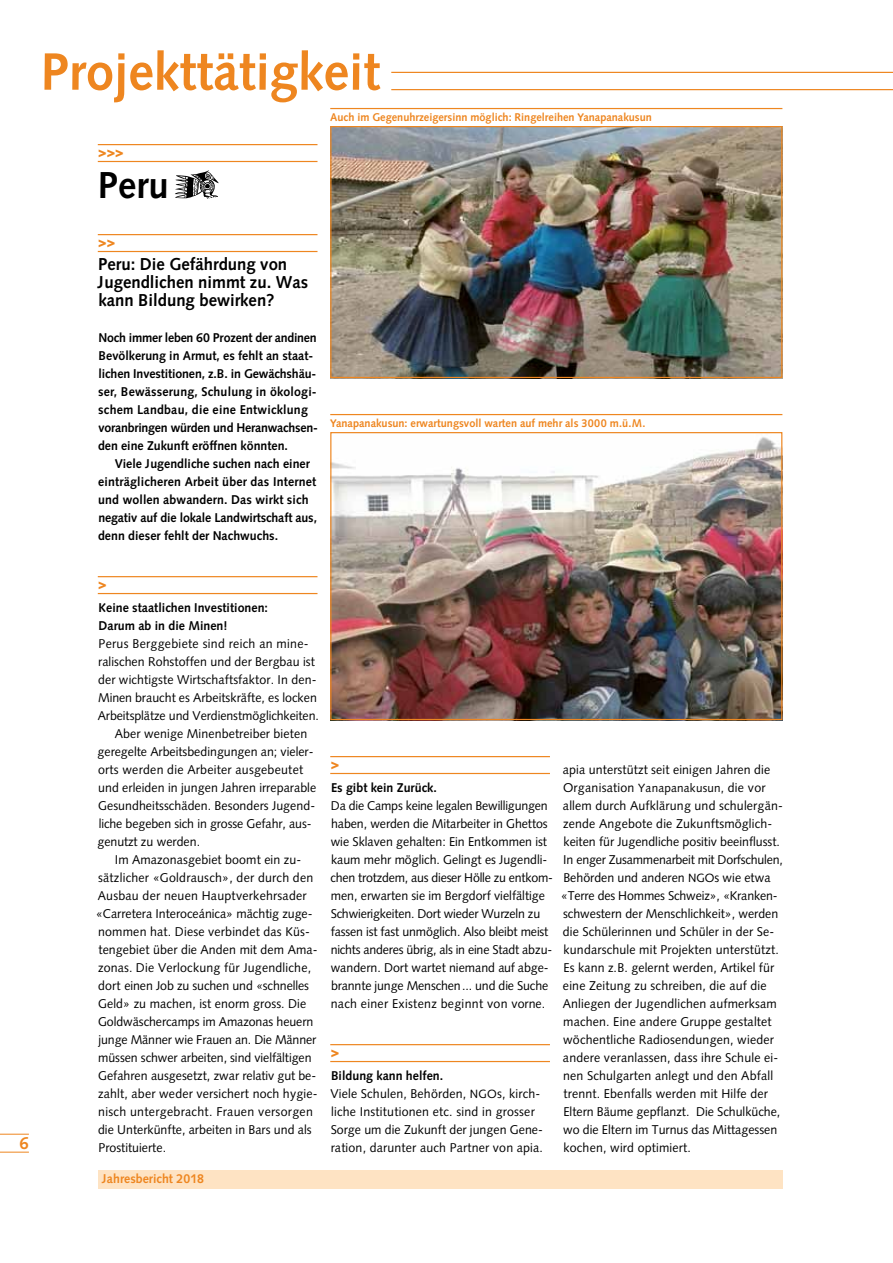
<style>
.page{position:relative;width:893px;height:1263px;background:#fff}
.page>*{position:absolute;margin:0;border:0;box-sizing:border-box;transform-origin:0 0}
.t1{font:700 52.5px "Syntax";color:#ee8620}
.t2{font:700 37.5px "Syntax";color:#000}
.t3{font:700 17.25px/18px "Syntax";color:#000}
.t4{font:700 17.25px "Syntax";color:#ee8620}
.t5{font:900 14.25px "Syntax";color:#ee8620}
.t6{font:12.75px/18px "Syntax";letter-spacing:.005em;color:#000}
.t7{font:700 12.75px/18px "Syntax";color:#000}
.t8{font:12.75px "Syntax";letter-spacing:.025em;color:#000}
.t9{font:700 12.75px "Syntax";color:#ee8620}
.t10{font:700 11.25px "Syntax";color:#ee8620}
.s1{font-weight:700}
.s2{font-size:12px}
</style>
<div class="page">
<hr style="left:391px;top:89px;width:502px;height:1px;background:#ee8620">
<hr style="left:391px;top:72px;width:502px;height:1px;background:#ee8620">
<svg style="left:0;top:1134px;width:29px;height:1px"></svg>
<svg style="left:0;top:1152px;width:29px;height:1px"></svg>
<div style="left:98px;top:1170px;width:684px;height:18px;background:#fee3c3"></div>
<hr style="left:330px;top:108px;width:452px;height:1px;background:#ee8620">
<hr style="left:330px;top:414px;width:452px;height:1px;background:#ee8620">
<svg style="left:175px;top:170px;width:44px;height:29px"></svg>
<img style="left:332px;top:128px;width:448px;height:248px">
<div style="left:330px;top:126px;width:452px;height:252px;border:1px solid #ee8620"></div>
<img style="left:332px;top:437px;width:448px;height:281px">
<div style="left:330px;top:432px;width:452px;height:288px;border:1px solid #ee8620"></div>
<hr style="left:98px;top:161px;width:219px;height:1px;background:#ee8620">
<hr style="left:98px;top:144px;width:219px;height:1px;background:#ee8620">
<hr style="left:98px;top:251px;width:219px;height:1px;background:#ee8620">
<hr style="left:98px;top:234px;width:219px;height:1px;background:#ee8620">
<hr style="left:98px;top:593px;width:219px;height:1px;background:#ee8620">
<hr style="left:98px;top:576px;width:219px;height:1px;background:#ee8620">
<hr style="left:330px;top:773px;width:220px;height:1px;background:#ee8620">
<hr style="left:330px;top:756px;width:220px;height:1px;background:#ee8620">
<hr style="left:330px;top:1061px;width:220px;height:1px;background:#ee8620">
<hr style="left:330px;top:1044px;width:220px;height:1px;background:#ee8620">
<h1 class="t1" style="left:41px;top:42px;width:341px">Projekttätigkeit</h1>
<p class="t5" style="left:98px;top:143px;width:27px">&gt;&gt;&gt;</p>
<h2 class="t2" style="left:98px;top:164px;width:72px">Peru</h2>
<p class="t10" style="left:330px;top:110px;width:323px">Auch im Gegenuhrzeigersinn möglich: Ringelreihen Yanapanakusun</p>
<p class="t5" style="left:98px;top:233px;width:18px">&gt;&gt;</p>
<h3 class="t3" style="left:98px;top:255px;width:212px">Peru: Die Gefährdung von<br>Jugendlichen nimmt zu. Was kann Bildung bewirken?</h3>
<p class="t7" style="left:98px;top:329px;width:221px">Noch immer leben 60 Prozent der andinen Bevölkerung in Armut, es fehlt an staat&shy;lichen Investitionen, z.B. in Gewächshäu&shy;ser, Bewässerung, Schulung in ökologi&shy;schem Landbau, die eine Entwicklung voranbringen würden und Heranwachsen&shy;den eine Zukunft eröffnen könnten.</p>
<p class="t7" style="left:98px;top:455px;width:221px;text-indent:17px">Viele Jugendliche suchen nach einer einträglicheren Arbeit über das Internet und wollen abwandern. Das wirkt sich negativ auf die lokale Landwirtschaft aus, denn dieser fehlt der Nachwuchs.</p>
<p class="t10" style="left:330px;top:416px;width:317px">Yanapanakusun: erwartungsvoll warten auf mehr als 3000 m.ü.M.</p>
<h3 class="t4" style="left:19px;top:1133px;width:11px">6</h3>
<p class="t5" style="left:98px;top:575px;width:10px">&gt;</p>
<p class="t7" style="left:99px;top:599px;width:171px">Keine staatlichen Investitionen:<br>Darum ab in die Minen!</p>
<p class="t8" style="left:98px;top:636px;width:212px">Perus Berggebiete sind reich an mine-</p>
<p class="t6" style="left:98px;top:653px;width:218px">ralischen Rohstoffen und der Bergbau ist</p>
<p class="t6" style="left:98px;top:671px;width:220px">der wichtigste Wirtschaftsfaktor. In den-</p>
<p class="t6" style="left:98px;top:689px;width:220px">Minen braucht es Arbeitskräfte, es locken</p>
<p class="t6" style="left:98px;top:707px;width:223px">Arbeitsplätze und Verdienstmöglichkeiten.</p>
<p class="t6" style="left:115px;top:725px;width:194px">Aber wenige Minenbetreiber bieten</p>
<p class="t6" style="left:98px;top:743px;width:217px">geregelte Arbeitsbedingungen an; vieler-</p>
<p class="t6" style="left:98px;top:761px;width:207px">orts werden die Arbeiter ausgebeutet</p>
<p class="t6" style="left:98px;top:779px;width:220px">und erleiden in jungen Jahren irreparable</p>
<p class="t6" style="left:98px;top:797px;width:219px">Gesundheitsschäden. Besonders Jugend-</p>
<p class="t6" style="left:99px;top:815px;width:214px">liche begeben sich in grosse Gefahr, aus-</p>
<p class="t6" style="left:98px;top:833px;width:104px">genutzt zu werden.</p>
<p class="t6" style="left:115px;top:851px;width:188px">Im Amazonasgebiet boomt ein zu-</p>
<p class="t6" style="left:98px;top:869px;width:217px">sätzlicher «Goldrausch», der durch den</p>
<p class="t6" style="left:98px;top:887px;width:211px">Ausbau der neuen Hauptverkehrsader</p>
<p class="t6" style="left:96px;top:905px;width:218px">«Carretera Interoceánica» mächtig zuge-</p>
<p class="t6" style="left:98px;top:923px;width:213px">nommen hat. Diese verbindet das Küs-</p>
<p class="t6" style="left:98px;top:941px;width:221px">tengebiet über die Anden mit dem Ama-</p>
<p class="t6" style="left:98px;top:959px;width:215px">zonas. Die Verlockung für Jugendliche,</p>
<p class="t6" style="left:98px;top:977px;width:213px">dort einen Job zu suchen und «schnelles</p>
<p class="t6" style="left:98px;top:995px;width:210px">Geld» zu machen, ist enorm gross. Die</p>
<p class="t6" style="left:98px;top:1013px;width:217px">Goldwäschercamps im Amazonas heuern</p>
<p class="t6" style="left:99px;top:1031px;width:219px">junge Männer wie Frauen an. Die Männer</p>
<p class="t6" style="left:98px;top:1049px;width:215px">müssen schwer arbeiten, sind vielfältigen</p>
<p class="t6" style="left:98px;top:1067px;width:220px">Gefahren ausgesetzt, zwar relativ gut be-</p>
<p class="t6" style="left:98px;top:1085px;width:221px">zahlt, aber weder versichert noch hygie-</p>
<p class="t8" style="left:98px;top:1104px;width:216px">nisch untergebracht. Frauen versorgen</p>
<p class="t6" style="left:98px;top:1121px;width:215px">die Unterkünfte, arbeiten in Bars und als</p>
<p class="t6" style="left:98px;top:1139px;width:69px">Prostituierte.</p>
<p class="t9" style="left:102px;top:1171px;width:104px">Jahresbericht 2018</p>
<p class="t5" style="left:331px;top:755px;width:10px">&gt;</p>
<p class="t7" style="left:331px;top:779px;width:107px">Es gibt kein Zurück.</p>
<p class="t6" style="left:330px;top:797px;width:224px">Da die Camps keine legalen Bewilligungen haben, werden die Mitarbeiter in Ghettos wie Sklaven gehalten: Ein Entkommen ist kaum mehr möglich. Gelingt es Jugendli&shy;chen trotzdem, aus dieser Hölle zu entkom&shy;men, erwarten sie im Bergdorf vielfältige Schwierigkeiten. Dort wieder Wurzeln zu fassen ist fast unmöglich. Also bleibt meist nichts anderes übrig, als in eine Stadt abzu&shy;wandern. Dort wartet niemand auf abge&shy;brannte junge Menschen... und die Suche nach einer Existenz beginnt von vorne.</p>
<p class="t5" style="left:331px;top:1043px;width:10px">&gt;</p>
<p class="t6" style="left:330px;top:1067px;width:214px"><span class="s1">Bildung kann helfen.<br></span>Viele Schulen, Behörden, <span class="s2">NGO</span>s, kirch&shy;liche Institutionen etc. sind in grosser Sorge um die Zukunft der jungen Gene&shy;ration, darunter auch Partner von apia.</p>
<p class="t6" style="left:561px;top:761px;width:223px">apia unterstützt seit einigen Jahren die Organisation <span class="s2">Yanapanakusun,</span> die vor allem durch Aufklärung und schulergän&shy;zende Angebote die Zukunftsmöglich&shy;keiten für Jugendliche positiv beeinflusst.<br>In enger Zusammenarbeit mit Dorfschulen, Behörden und anderen <span class="s2">NGO</span>s wie etwa «Terre des Hommes Schweiz», «Kranken&shy;schwestern der Menschlichkeit», werden die Schülerinnen und Schüler in der Se&shy;kundarschule mit Projekten unterstützt.<br>Es kann z.B. gelernt werden, Artikel für eine Zeitung zu schreiben, die auf die Anliegen der Jugendlichen aufmerksam machen. Eine andere Gruppe gestaltet wöchentliche Radiosendungen, wieder andere veranlassen, dass ihre Schule ei&shy;nen Schulgarten anlegt und den Abfall trennt. Ebenfalls werden mit Hilfe der Eltern Bäume gepflanzt. Die Schulküche, wo die Eltern im Turnus das Mittagessen kochen, wird optimiert.</p>
</div>
